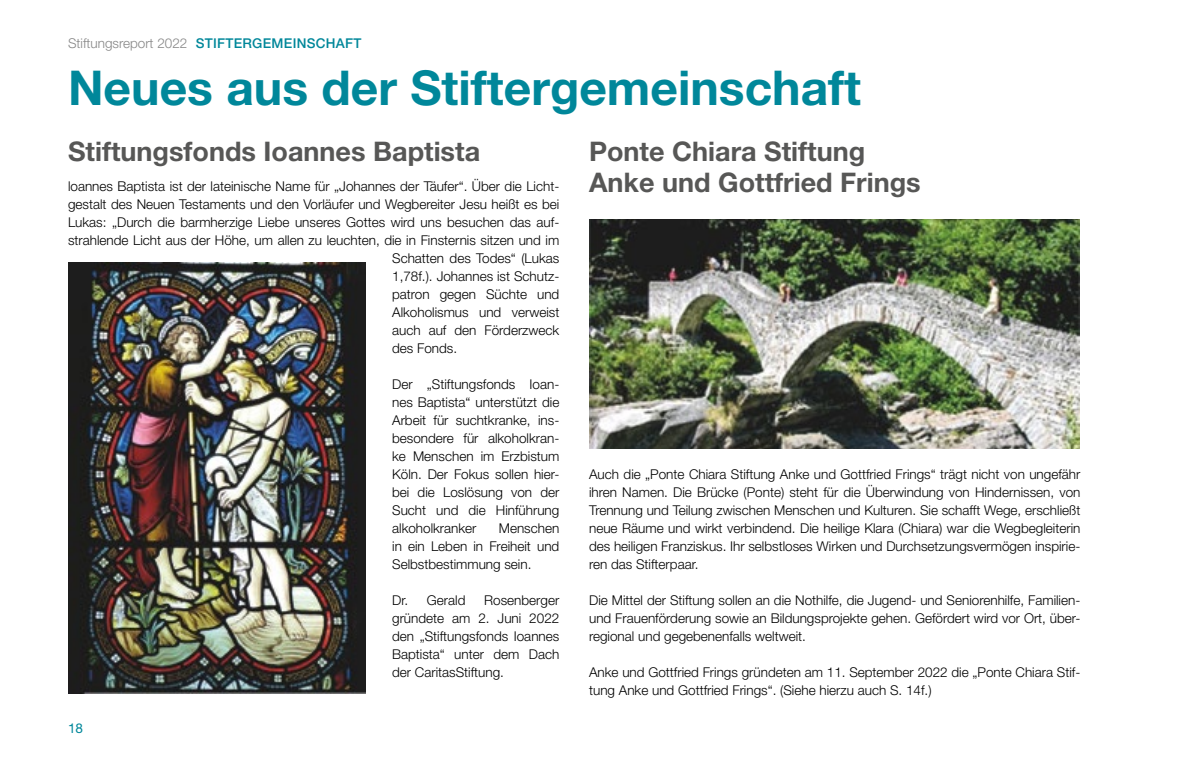
<style>
.page{position:relative;width:1191px;height:766px;background:#fff}
.page>*{position:absolute;margin:0;border:0;box-sizing:border-box;transform-origin:0 0}
.t1{font:700 48px "Helvetica Neue LT Pro";color:#00879a}
.t2{font:700 27px/31.5px "Helvetica Neue LT Pro";color:#575756}
.t3{font:300 13.5px/18px "Helvetica Neue LT Pro";color:#000;text-align:justify}
.t4{font:300 13.5px "Helvetica Neue LT Pro";color:#878787}
.t5{font:13.5px "Helvetica Neue LT Pro";color:#00879a}
.s1{font-weight:500;color:#00879a}
</style>
<div class="page">
<img style="left:68px;top:263px;width:297px;height:430px">
<img style="left:589px;top:219px;width:490px;height:229px">
<p class="t4" style="left:68px;top:35px;width:295px">Stiftungsreport 2022 <span class="s1">STIFTERGEMEINSCHAFT</span></p>
<h1 class="t1" style="left:68px;top:58px;width:794px">Neues aus der Stiftergemeinschaft</h1>
<h2 class="t2" style="left:68px;top:135px;width:413px">Stiftungsfonds Ioannes Baptista</h2>
<p class="t3" style="left:68px;top:177px;width:493px">loannes Baptista ist der lateinische Name für „Johannes der Täufer“. Über die Licht-</p>
<p class="t3" style="left:68px;top:195px;width:493px">gestalt des Neuen Testaments und den Vorläufer und Wegbereiter Jesu heißt es bei</p>
<p class="t3" style="left:68px;top:213px;width:493px">Lukas: „Durch die barmherzige Liebe unseres Gottes wird uns besuchen das auf-</p>
<p class="t3" style="left:68px;top:231px;width:493px">strahlende Licht aus der Höhe, um allen zu leuchten, die in Finsternis sitzen und im</p>
<p class="t3" style="left:392px;top:249px;width:169px">Schatten des Todes“ (Lukas</p>
<p class="t3" style="left:392px;top:267px;width:169px">1,78f.). Johannes ist Schutz-</p>
<p class="t3" style="left:392px;top:285px;width:169px">patron gegen Süchte und</p>
<p class="t3" style="left:392px;top:303px;width:169px">Alkoholismus und verweist</p>
<p class="t3" style="left:392px;top:321px;width:169px">auch auf den Förderzweck</p>
<p class="t3" style="left:392px;top:339px;width:67px">des Fonds.</p>
<p class="t3" style="left:392px;top:375px;width:169px">Der „Stiftungsfonds Ioan&shy;nes Baptista“ unterstützt die Arbeit für suchtkranke, ins&shy;besondere für alkoholkran&shy;ke Menschen im Erzbistum Köln. Der Fokus sollen hier&shy;bei die Loslösung von der Sucht und die Hinführung alkoholkranker</p>
<h2 class="t2" style="left:589px;top:135px;width:333px">Ponte Chiara Stiftung<br>Anke und Gottfried Frings</h2>
<p class="t3" style="left:589px;top:465px;width:493px">Auch die „Ponte Chiara Stiftung Anke und Gottfried Frings“ trägt nicht von ungefähr ihren Namen. Die Brücke (Ponte) steht für die Überwindung von Hindernissen, von Trennung und Teilung zwischen Menschen und Kulturen. Sie schafft Wege, erschließt neue Räume und wirkt verbindend. Die heilige Klara (Chiara) war die Wegbegleiterin des heiligen Franziskus. Ihr selbstloses Wirken und Durchsetzungsvermögen inspirie&shy;ren das Stifterpaar.</p>
<p class="t3" style="left:589px;top:591px;width:493px">Die Mittel der Stiftung sollen an die Nothilfe, die Jugend- und Seniorenhilfe, Familien&shy;und Frauenförderung sowie an Bildungsprojekte gehen. Gefördert wird vor Ort, über&shy;regional und gegebenenfalls weltweit.</p>
<p class="t3" style="left:589px;top:663px;width:493px">Anke und Gottfried Frings gründeten am 11. September 2022 die „Ponte Chiara Stif&shy;tung Anke und Gottfried Frings“. (Siehe hierzu auch S. 14f.)</p>
<p class="t3" style="left:392px;top:519px;width:169px;text-indent:107px">Menschen in ein Leben in Freiheit und Selbstbestimmung sein.</p>
<p class="t3" style="left:392px;top:591px;width:75px">Dr. Gerald</p>
<p class="t3" style="left:392px;top:591px;width:169px;text-indent:92px">Rosenberger gründete am 2. Juni 2022 den „Stiftungsfonds Ioannes Baptista“ unter dem Dach der CaritasStiftung.</p>
<p class="t5" style="left:68px;top:719px;width:17px">18</p>
</div>
